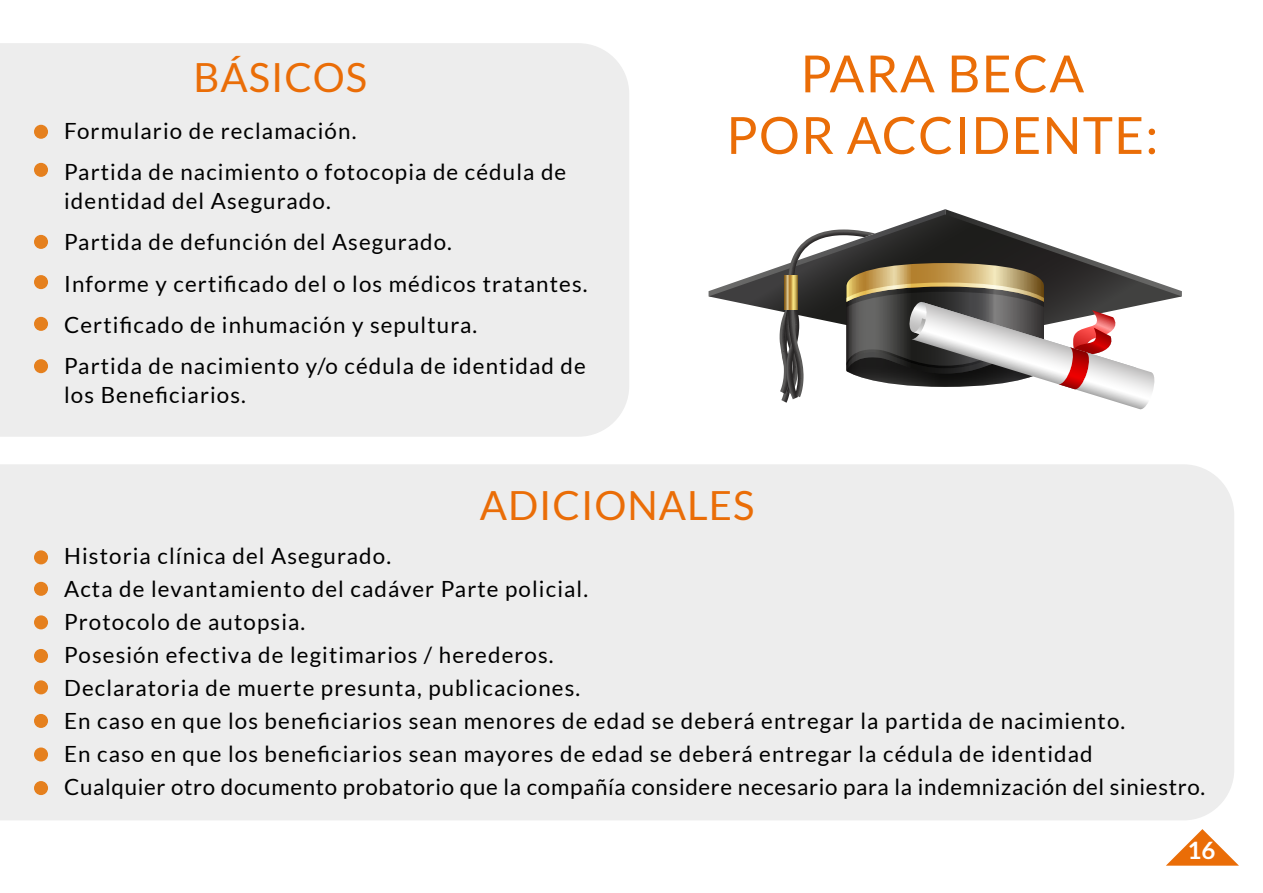
<style>
.page{position:relative;width:1263px;height:893px;background:#fff}
.page>*{position:absolute;margin:0;border:0;box-sizing:border-box;transform-origin:0 0}
.t1{font:51.3px/61.5px "Lato";letter-spacing:.025em;color:#ea6d07;text-align:center}
.t2{font:40.2px "Lato";letter-spacing:.025em;color:#ea6d07}
.t3{font:700 24px "Lato";color:#fff}
.t4{font:22.35px/33px "Lato";letter-spacing:.05em;color:#000}
</style>
<div class="page">
<div style="left:0;top:43px;width:629px;height:394px;background:#ededed"></div>
<svg style="left:1166px;top:829px;width:73px;height:37px"></svg>
<div style="left:34px;top:125px;width:14px;height:14px;background:#e5801e;border-radius:50%"></div>
<div style="left:34px;top:163px;width:14px;height:14px;background:#e5801e;border-radius:50%"></div>
<div style="left:34px;top:235px;width:14px;height:14px;background:#e5801e;border-radius:50%"></div>
<div style="left:34px;top:275px;width:14px;height:14px;background:#e5801e;border-radius:50%"></div>
<div style="left:34px;top:317px;width:14px;height:14px;background:#e5801e;border-radius:50%"></div>
<div style="left:34px;top:359px;width:14px;height:14px;background:#e5801e;border-radius:50%"></div>
<div style="left:0;top:464px;width:1234px;height:356px;background:#ededed"></div>
<div style="left:34px;top:550px;width:14px;height:14px;background:#e5801e;border-radius:50%"></div>
<div style="left:34px;top:582px;width:14px;height:14px;background:#e5801e;border-radius:50%"></div>
<div style="left:34px;top:615px;width:14px;height:14px;background:#e5801e;border-radius:50%"></div>
<div style="left:34px;top:649px;width:14px;height:14px;background:#e5801e;border-radius:50%"></div>
<div style="left:34px;top:680px;width:14px;height:14px;background:#e5801e;border-radius:50%"></div>
<div style="left:34px;top:714px;width:14px;height:14px;background:#e5801e;border-radius:50%"></div>
<div style="left:34px;top:747px;width:14px;height:14px;background:#e5801e;border-radius:50%"></div>
<div style="left:34px;top:781px;width:14px;height:14px;background:#e5801e;border-radius:50%"></div>
<svg style="left:708px;top:209px;width:474px;height:201px"></svg>
<h2 class="t2" style="left:193px;top:55px;width:175px">BÁSICOS</h2>
<p class="t4" style="left:64px;top:110px;width:504px;line-height:41.1px">Formulario de reclamación.<br>Partida de nacimiento o fotocopia de cédula de</p>
<p class="t4" style="left:64px;top:180px;width:525px;line-height:41.1px">identidad del Asegurado.<br>Partida de defunción del Asegurado.<br>Informe y certificado del o los médicos tratantes.<br>Certificado de inhumación y sepultura.<br>Partida de nacimiento y/o cédula de identidad de</p>
<p class="t4" style="left:64px;top:378px;width:183px">los Beneficiarios.</p>
<h1 class="t1" style="left:726px;top:43px;width:433px">PARA BECA<br>POR ACCIDENTE:</h1>
<h2 class="t2" style="left:480px;top:483px;width:276px">ADICIONALES</h2>
<p class="t4" style="left:64px;top:540px;width:1142px">Historia clínica del Asegurado.<br>Acta de levantamiento del cadáver Parte policial.<br>Protocolo de autopsia.<br>Posesión efectiva de legitimarios / herederos.<br>Declaratoria de muerte presunta, publicaciones.<br>En caso en que los beneficiarios sean menores de edad se deberá entregar la partida de nacimiento.<br>En caso en que los beneficiarios sean mayores de edad se deberá entregar la cédula de identidad<br>Cualquier otro documento probatorio que la compañía considere necesario para la indemnización del siniestro.</p>
<p class="t3" style="left:1187px;top:837px;width:29px">16</p>
</div>
